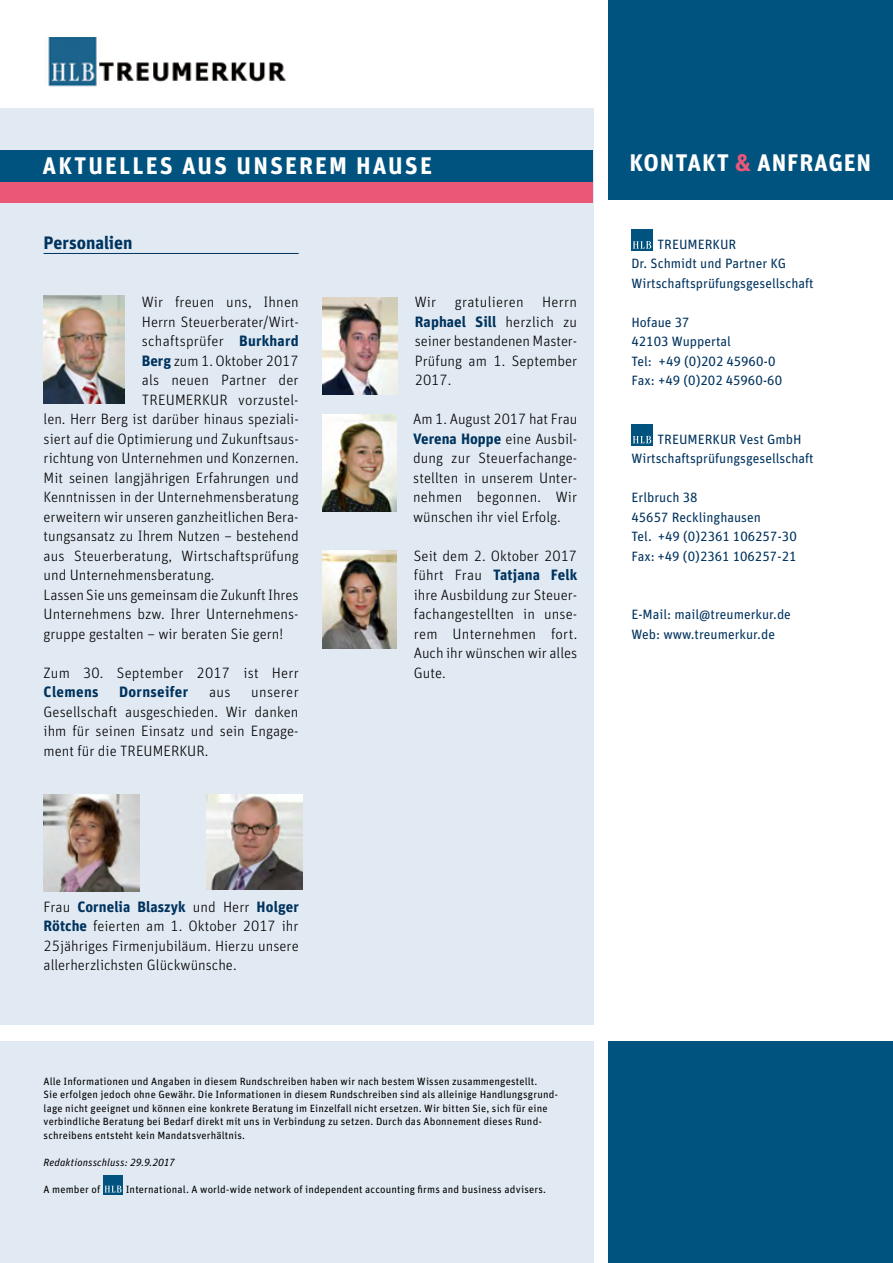
<style>
.page{position:relative;width:893px;height:1263px;background:#fff}
.page>*{position:absolute;margin:0;border:0;box-sizing:border-box;transform-origin:0 0}
.t1{font:700 24px "Unit Pro";letter-spacing:.085em;color:#fff}
.t2{font:700 24px "Unit Pro";letter-spacing:.035em;color:#fff}
.t3{font:700 18px "Unit Pro";letter-spacing:-.005em;color:#00335e}
.t4{font:300 15px/19.5px "Unit Pro";color:#000;text-align:justify}
.t5{font:700 15px "Unit Pro";letter-spacing:.02em;color:#00335e}
.t6{font:13.5px/19.5px "Unit Pro";color:#00335e}
.t7{font:10.5px/13.5px "Unit Pro";letter-spacing:.015em;color:#000}
.t8{font:italic 10.5px "Unit Pro";letter-spacing:.01em;color:#000}
.s1{color:#eb5777}
.s2{font-weight:700;color:#00335e}
</style>
<div class="page">
<div style="left:0;top:108px;width:593px;height:917px;background:#e1eaf3"></div>
<div style="left:0;top:1042px;width:593px;height:221px;background:#e1eaf3"></div>
<div style="left:0;top:150px;width:593px;height:32px;background:#00537e"></div>
<div style="left:0;top:182px;width:593px;height:21px;background:#eb5777"></div>
<hr style="left:44px;top:253px;width:255px;height:1px;background:#00335e">
<img style="left:48px;top:37px;width:238px;height:50px">
<div style="left:608px;top:0;width:285px;height:200px;background:#00537e"></div>
<div style="left:608px;top:1042px;width:285px;height:221px;background:#00537e"></div>
<div style="left:103px;top:1175px;width:20px;height:19px;background:#00537e"></div>
<svg style="left:105px;top:1185px;width:17px;height:7px"></svg>
<div style="left:631px;top:230px;width:22px;height:21px;background:#00537e"></div>
<svg style="left:633px;top:241px;width:18px;height:8px"></svg>
<div style="left:631px;top:424px;width:22px;height:22px;background:#00537e"></div>
<svg style="left:633px;top:436px;width:18px;height:7px"></svg>
<img style="left:44px;top:296px;width:81px;height:108px">
<img style="left:43px;top:794px;width:97px;height:97px">
<img style="left:207px;top:794px;width:95px;height:96px">
<img style="left:322px;top:551px;width:75px;height:97px">
<img style="left:322px;top:414px;width:74px;height:98px">
<img style="left:322px;top:297px;width:76px;height:98px">
<h1 class="t1" style="left:43px;top:150px;width:391px">AKTUELLES AUS UNSEREM HAUSE</h1>
<h1 class="t2" style="left:629px;top:147px;width:243px">KONTAKT <span class="s1">&amp;</span> ANFRAGEN</h1>
<p class="t3" style="left:44px;top:231px;width:90px">Personalien</p>
<p class="t4" style="left:142px;top:292px;width:158px">Wir freuen uns, Ihnen</p>
<p class="t4" style="left:142px;top:312px;width:158px">Herrn Steuerberater/Wirt-</p>
<p class="t4" style="left:142px;top:331px;width:158px">schaftsprüfer <span class="s2">Burkhard</span></p>
<p class="t4" style="left:142px;top:351px;width:158px"><span class="s2">Berg</span> zum 1. Oktober 2017</p>
<p class="t4" style="left:142px;top:370px;width:158px">als neuen Partner der</p>
<p class="t4" style="left:142px;top:390px;width:158px">TREUMERKUR vorzustel-</p>
<p class="t4" style="left:44px;top:409px;width:257px">len. Herr Berg ist darüber hinaus speziali-</p>
<p class="t4" style="left:44px;top:429px;width:257px">siert auf die Optimierung und Zukunftsaus-</p>
<p class="t4" style="left:44px;top:448px;width:257px">richtung von Unternehmen und Konzernen.</p>
<p class="t4" style="left:44px;top:468px;width:257px">Mit seinen langjährigen Erfahrungen und</p>
<p class="t4" style="left:44px;top:487px;width:257px">Kenntnissen in der Unternehmensberatung</p>
<p class="t4" style="left:44px;top:507px;width:256px">erweitern wir unseren ganzheitlichen Bera-</p>
<p class="t4" style="left:44px;top:526px;width:257px">tungsansatz zu Ihrem Nutzen – bestehend</p>
<p class="t4" style="left:44px;top:546px;width:257px">aus Steuerberatung, Wirtschaftsprüfung</p>
<p class="t4" style="left:44px;top:565px;width:172px">und Unternehmensberatung.</p>
<p class="t4" style="left:44px;top:585px;width:256px">Lassen Sie uns gemeinsam die Zukunft Ihres</p>
<p class="t4" style="left:44px;top:604px;width:257px">Unternehmens bzw. Ihrer Unternehmens-</p>
<p class="t4" style="left:44px;top:624px;width:241px">gruppe gestalten – wir beraten Sie gern!</p>
<p class="t4" style="left:44px;top:663px;width:257px">Zum 30. September 2017 ist Herr</p>
<p class="t5" style="left:44px;top:682px;width:56px">Clemens</p>
<p class="t5" style="left:119px;top:682px;width:71px">Dornseifer</p>
<p class="t4" style="left:209px;top:682px;width:23px">aus</p>
<p class="t4" style="left:44px;top:682px;width:257px;text-indent:208px">unserer Gesellschaft ausgeschieden. Wir danken ihm für seinen Einsatz und sein Engage&shy;ment für die TREUMERKUR.</p>
<p class="t4" style="left:415px;top:292px;width:164px">Wir gratulieren Herrn <span class="s2">Raphael Sill</span> herzlich zu seiner bestandenen Master-Prüfung am 1. September 2017.</p>
<p class="t4" style="left:413px;top:409px;width:166px">Am 1. August 2017 hat Frau <span class="s2">Verena Hoppe</span> eine Ausbil&shy;dung zur Steuerfachange&shy;stellten in unserem Unter&shy;nehmen begonnen. Wir wünschen ihr viel Erfolg.</p>
<p class="t4" style="left:414px;top:546px;width:165px">Seit dem 2. Oktober 2017 führt Frau <span class="s2">Tatjana Felk </span>ihre Ausbildung zur Steuer&shy;fachangestellten in unse&shy;rem Unternehmen fort.<br>Auch ihr wünschen wir alles Gute.</p>
<p class="t6" style="left:631px;top:234px;width:184px;text-indent:26px">TREUMERKUR<br>Dr. Schmidt und Partner KG<br>Wirtschaftsprüfungsgesellschaft</p>
<p class="t6" style="left:631px;top:312px;width:152px">Hofaue 37<br>42103 Wuppertal<br>Tel: +49 (0)202 45960-0<br>Fax: +49 (0)202 45960-60</p>
<p class="t6" style="left:631px;top:429px;width:184px;text-indent:26px">TREUMERKUR Vest GmbH<br>Wirtschaftsprüfungsgesellschaft</p>
<p class="t6" style="left:631px;top:488px;width:167px">Erlbruch 38<br>45657 Recklinghausen<br>Tel. +49 (0)2361 106257-30<br>Fax: +49 (0)2361 106257-21</p>
<p class="t6" style="left:631px;top:605px;width:161px">E-Mail: mail@treumerkur.de<br>Web: www.treumerkur.de</p>
<p class="t4" style="left:44px;top:897px;width:257px">Frau <span class="s2">Cornelia Blaszyk</span> und Herr <span class="s2">Holger Rötche</span> feierten am 1. Oktober 2017 ihr 25jähriges Firmenjubiläum. Hierzu unsere allerherzlichsten Glückwünsche.</p>
<p class="t7" style="left:44px;top:1074px;width:516px">Alle Informationen und Angaben in diesem Rundschreiben haben wir nach bestem Wissen zusammengestellt.<br>Sie erfolgen jedoch ohne Gewähr. Die Informationen in diesem Rundschreiben sind als alleinige Handlungsgrund&shy;lage nicht geeignet und können eine konkrete Beratung im Einzelfall nicht ersetzen. Wir bitten Sie, sich für eine verbindliche Beratung bei Bedarf direkt mit uns in Verbindung zu setzen. Durch das Abonnement dieses Rund&shy;schreibens entsteht kein Mandatsverhältnis.</p>
<p class="t8" style="left:44px;top:1156px;width:133px">Redaktionsschluss: 29.9.2017</p>
<p class="t7" style="left:44px;top:1182px;width:58px">A member of</p>
<p class="t7" style="left:126px;top:1182px;width:422px">International. A world-wide network of independent accounting firms and business advisers.</p>
</div>
